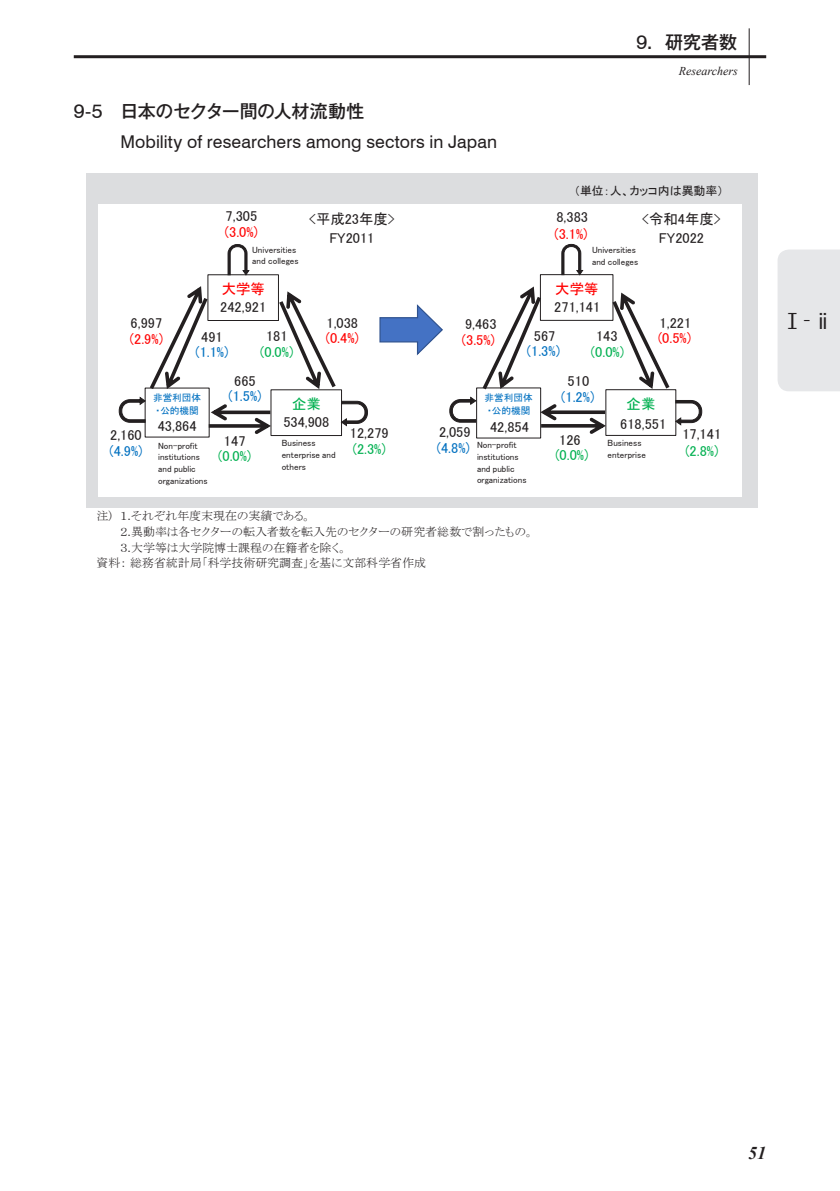
<style>
.page{position:relative;width:840px;height:1191px;background:#fff}
.page>*{position:absolute;margin:0;border:0;box-sizing:border-box;transform-origin:0 0}
.t1{font:500 22px "Gothic BBB Pro";color:#231f20}
.t2{font:500 18px "Gothic MB101 Pro";letter-spacing:-.02em;color:#231f20}
.t3{font:italic 700 18px "Times New Roman";color:#231f20}
.t4{font:17.6px "Swiss 721 BT";letter-spacing:.005em;color:#231f20}
.t5{font:14.4px/18.6px "MS P Gothic";color:#231f20;text-align:center}
.t6{font:14.4px "MS P Gothic";color:#f00}
.t7{font:14.4px "MS P Gothic";color:#00b050}
.t8{font:14.4px "MS P Gothic";color:#0070c0}
.t9{font:12px/15.6px "MS P Mincho";color:#231f20}
.t10{font:12px "MS P Gothic";color:#231f20}
.t11{font:italic 12px "Times New Roman";color:#231f20}
.t12{font:9.6px/12.4px "MS P Gothic";color:#0070c0}
.t13{font:9px/11.6px "MS P Gothic";color:#231f20}
.s1{font-family:"Swiss 721 BT";font-weight:400;font-size:19.8px}
.s2{color:#fff}
.s3{font-family:"Adobe Myungjo Std"}
</style>
<div class="page">
<div style="left:86px;top:173px;width:671px;height:334px;background:#dcdddf"></div>
<div style="left:98px;top:204px;width:643px;height:292px;background:#fff"></div>
<div style="left:207px;top:274px;width:72px;height:47px;border:1px solid #231f20"></div>
<div style="left:270px;top:389px;width:72px;height:47px;border:1px solid #231f20"></div>
<svg style="left:150px;top:286px;width:57px;height:103px"></svg>
<svg style="left:279px;top:291px;width:56px;height:98px"></svg>
<svg style="left:209px;top:404px;width:62px;height:30px"></svg>
<svg style="left:228px;top:244px;width:21px;height:31px"></svg>
<svg style="left:341px;top:401px;width:26px;height:25px"></svg>
<svg style="left:119px;top:397px;width:26px;height:25px"></svg>
<svg style="left:379px;top:304px;width:64px;height:52px"></svg>
<div style="left:539px;top:274px;width:74px;height:47px;border:1px solid #231f20"></div>
<div style="left:476px;top:387px;width:65px;height:51px;border:1px solid #231f20"></div>
<div style="left:605px;top:389px;width:71px;height:47px;border:1px solid #231f20"></div>
<svg style="left:482px;top:286px;width:58px;height:103px"></svg>
<svg style="left:612px;top:292px;width:57px;height:97px"></svg>
<svg style="left:540px;top:404px;width:65px;height:30px"></svg>
<svg style="left:561px;top:244px;width:21px;height:31px"></svg>
<svg style="left:675px;top:400px;width:26px;height:25px"></svg>
<svg style="left:449px;top:397px;width:27px;height:25px"></svg>
<hr style="left:74px;top:55px;width:691px;height:3px;background:#231f20">
<hr style="left:748px;top:28px;width:1px;height:57px;background:#231f20">
<div style="left:777px;top:249px;width:62px;height:142px;background:#e6e7e9"></div>
<h2 class="t2" style="left:636px;top:27px;width:102px"><span class="s1">9</span>．研究者数</h2>
<h2 class="t2" style="left:74px;top:96px;width:292px"><span class="s1">9-5</span> 日本のセクター間の人材流動性</h2>
<h3 class="t4" style="left:120px;top:131px;width:378px">Mobility of researchers among sectors in Japan</h3>
<h3 class="t10" style="left:99px;top:140px;width:261px">　　　Mobility of researchers among sectors in Japan</h3>
<h3 class="t5" style="left:225px;top:207px;width:33px">7,305</h3>
<h3 class="t6" style="left:225px;top:225px;width:35px">(3.0%)</h3>
<h3 class="t5" style="left:308px;top:210px;width:88px">&lt;平成23年度&gt;<br>FY2011</h3>
<h3 class="t11" style="left:678px;top:62px;width:60px">Researchers</h3>
<h3 class="t10" style="left:573px;top:185px;width:151px">（単位：人、カッコ内は異動率）</h3>
<h3 class="t5" style="left:556px;top:208px;width:33px">8,383</h3>
<h3 class="t6" style="left:554px;top:227px;width:35px">(3.1%)</h3>
<h3 class="t5" style="left:641px;top:210px;width:80px">&lt;令和4年度&gt;<br>FY2022</h3>
<p class="t13" style="left:252px;top:244px;width:48px">Universities and colleges</p>
<p class="t13" style="left:591px;top:244px;width:48px">Universities and colleges</p>
<h3 class="t5" style="left:130px;top:314px;width:33px">6,997</h3>
<h3 class="t6" style="left:130px;top:331px;width:35px">(2.9%)</h3>
<h3 class="t6" style="left:221px;top:281px;width:45px">大学等</h3>
<h3 class="t5" style="left:220px;top:298px;width:47px">242,921</h3>
<h3 class="t5" style="left:201px;top:327px;width:23px">491</h3>
<h3 class="t8" style="left:195px;top:345px;width:35px">(1.1%)</h3>
<h3 class="t5" style="left:266px;top:326px;width:23px">181</h3>
<h3 class="t7" style="left:260px;top:344px;width:35px">(0.0%)</h3>
<h3 class="t5" style="left:326px;top:313px;width:33px">1,038</h3>
<h3 class="t6" style="left:325px;top:331px;width:35px">(0.4%)</h3>
<h3 class="t6" style="left:555px;top:281px;width:45px">大学等</h3>
<h3 class="t5" style="left:554px;top:297px;width:48px">271,141</h3>
<h3 class="t5" style="left:465px;top:314px;width:33px">9,463</h3>
<h3 class="t5" style="left:659px;top:314px;width:33px">1,221</h3>
<h3 class="t5" style="left:533px;top:327px;width:23px">567</h3>
<h3 class="t5" style="left:595px;top:327px;width:23px">143</h3>
<h3 class="t6" style="left:461px;top:333px;width:35px">(3.5%)</h3>
<h3 class="t6" style="left:657px;top:331px;width:35px">(0.5%)</h3>
<h3 class="t7" style="left:590px;top:344px;width:35px">(0.0%)</h3>
<h3 class="t8" style="left:526px;top:343px;width:35px">(1.3%)</h3>
<h3 class="t5" style="left:110px;top:425px;width:33px">2,160</h3>
<h3 class="t8" style="left:109px;top:443px;width:35px">(4.9%)</h3>
<h3 class="t5" style="left:234px;top:371px;width:23px">665</h3>
<h3 class="t8" style="left:228px;top:389px;width:35px">(1.5%)</h3>
<h3 class="t5" style="left:567px;top:372px;width:23px">510</h3>
<h3 class="t8" style="left:561px;top:389px;width:35px">(1.2%)</h3>
<p class="t12" style="left:484px;top:391px;width:50px">非営利団体・公的機関</p>
<h3 class="t7" style="left:626px;top:396px;width:30px">企業</h3>
<p class="t12" style="left:153px;top:391px;width:50px">非営利団体・公的機関</p>
<h3 class="t5" style="left:158px;top:416px;width:40px">43,864</h3>
<h3 class="t7" style="left:292px;top:396px;width:30px">企業</h3>
<h3 class="t5" style="left:283px;top:413px;width:47px">534,908</h3>
<h3 class="t5" style="left:490px;top:417px;width:40px">42,854</h3>
<h3 class="t5" style="left:620px;top:415px;width:47px">618,551</h3>
<h3 class="t5" style="left:439px;top:422px;width:33px">2,059</h3>
<h3 class="t5" style="left:682px;top:425px;width:40px">17,141</h3>
<h3 class="t5" style="left:349px;top:424px;width:40px">12,279</h3>
<h3 class="t7" style="left:352px;top:441px;width:35px">(2.3%)</h3>
<h3 class="t5" style="left:559px;top:430px;width:23px">126</h3>
<h3 class="t5" style="left:224px;top:431px;width:23px">147</h3>
<h3 class="t7" style="left:218px;top:449px;width:35px">(0.0%)</h3>
<p class="t13" style="left:281px;top:437px;width:55px">Business enterprise and others</p>
<p class="t13" style="left:607px;top:437px;width:40px">Business enterprise</p>
<h3 class="t8" style="left:436px;top:440px;width:35px">(4.8%)</h3>
<p class="t13" style="left:158px;top:439px;width:51px">Non-profit institutions and public organizations</p>
<p class="t13" style="left:476px;top:439px;width:51px">Non-profit institutions and public organizations</p>
<h3 class="t7" style="left:685px;top:443px;width:35px">(2.8%)</h3>
<h3 class="t7" style="left:555px;top:448px;width:35px">(0.0%)</h3>
<h3 class="t9" style="left:96px;top:508px;width:439px">注) １.それぞれ年度末現在の実績である。<br><span class="s2">注)</span> ２.異動率は各セクターの転入者数を転入先のセクターの研究者総数で割ったもの。<span class="s2">注)</span> ３.大学等は大学院博士課程の在籍者を除く。<br>資料：総務省統計局「科学技術研究調査」を基に文部科学省作成</h3>
<h1 class="t1" style="left:781px;top:303px;width:48px">Ⅰ<span class="s3">－</span> ii</h1>
<h2 class="t3" style="left:747px;top:1140px;width:19px">51</h2>
</div>
